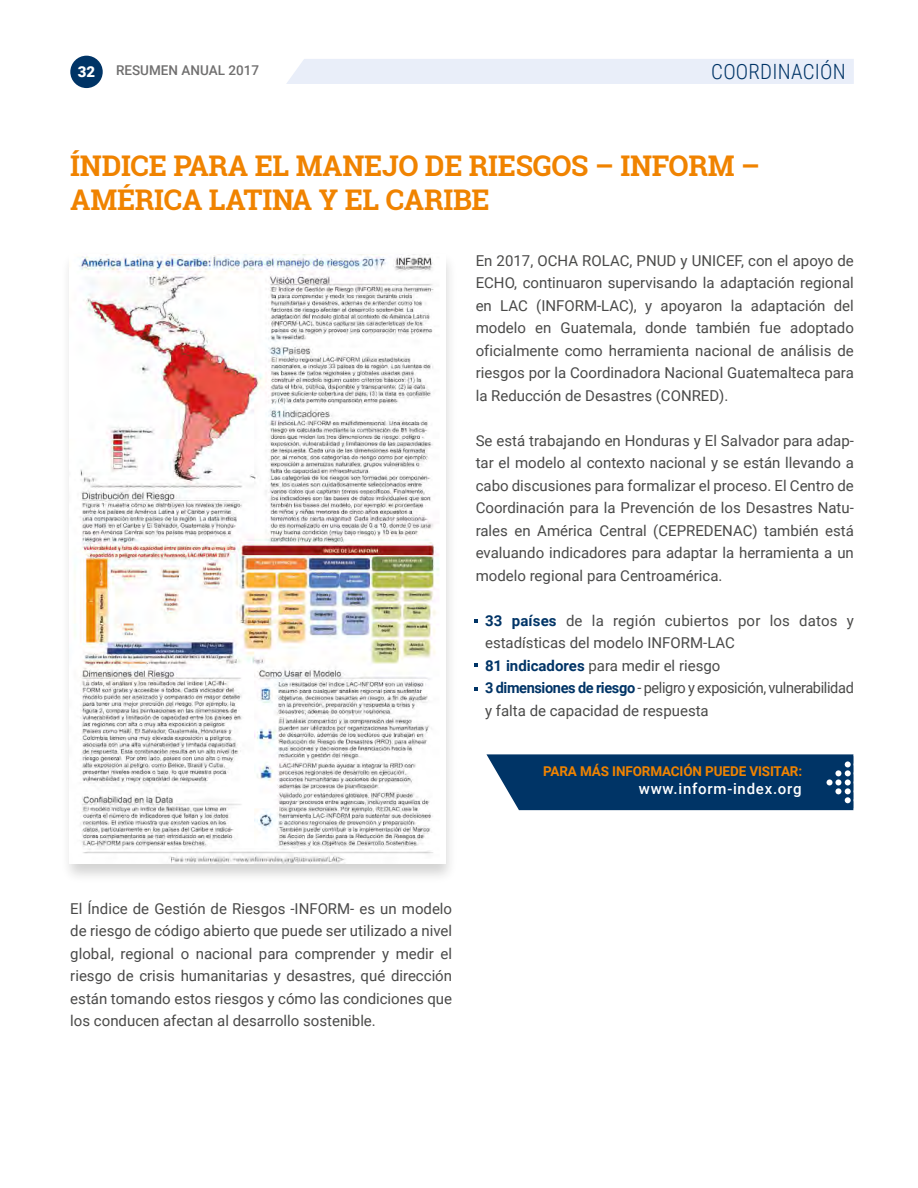
<style>
.page{position:relative;width:918px;height:1188px;background:#fff}
.page>*{position:absolute;margin:0;border:0;box-sizing:border-box;transform-origin:0 0}
.t1{font:700 28.5px/34.2px "Roboto Slab";letter-spacing:-.01em;color:#f08300}
.t2{font:300 21px "Roboto Condensed";letter-spacing:.01em;color:#003466}
.t3{font:15px/22.5px "Roboto";color:#4a4a49;text-align:justify}
.t4{font:500 15px "Roboto";letter-spacing:.05em;color:#fff}
.t5{font:900 15px "Roboto";color:#fff}
.t6{font:700 13.5px "Roboto";letter-spacing:-.01em;color:#f08300}
.t7{font:500 13.5px "Roboto";color:#706f6f}
.s1{font-weight:700;color:#003466}
</style>
<div class="page">
<div style="left:70px;top:56px;width:33px;height:32px;background:#003466;border-radius:50%"></div>
<div style="left:286px;top:59px;width:568px;height:25px;background:#e9eef9"></div>
<img style="left:70px;top:255px;width:370px;height:608px">
<svg style="left:486px;top:754px;width:368px;height:57px"></svg>
<p class="t5" style="left:78px;top:61px;width:19px">32</p>
<p class="t7" style="left:116px;top:61px;width:144px">RESUMEN ANUAL 2017</p>
<h2 class="t2" style="left:711px;top:57px;width:136px">COORDINACIÓN</h2>
<h1 class="t1" style="left:70px;top:148px;width:691px">ÍNDICE PARA EL MANEJO DE RIESGOS – INFORM –<br>AMÉRICA LATINA Y EL CARIBE</h1>
<p class="t3" style="left:476px;top:249px;width:380px">En 2017, OCHA ROLAC, PNUD y UNICEF, con el apoyo de ECHO, continuaron supervisando la adaptación regional en LAC (INFORM-LAC), y apoyaron la adaptación del modelo en Guatemala, donde también fue adoptado oficialmente como herramienta nacional de análisis de riesgos por la Coordinadora Nacional Guatemalteca para la Reducción de Desastres (CONRED).</p>
<p class="t3" style="left:476px;top:429px;width:380px">Se está trabajando en Honduras y El Salvador para adap&shy;tar el modelo al contexto nacional y se están llevando a cabo discusiones para formalizar el proceso. El Centro de Coordinación para la Prevención de los Desastres Natu&shy;rales en América Central (CEPREDENAC) también está evaluando indicadores para adaptar la herramienta a un modelo regional para Centroamérica.</p>
<p class="t3" style="left:485px;top:609px;width:370px;text-align:left"><span class="s1">33 países</span> de la región cubiertos por los datos y estadísticas del modelo INFORM-LAC<br><span class="s1">81 indicadores</span> para medir el riesgo<br><span class="s1">3 dimensiones de riesgo</span> - peligro y exposición, vulnerabilidad y falta de capacidad de respuesta</p>
<p class="t3" style="left:70px;top:897px;width:383px">El Índice de Gestión de Riesgos -INFORM- es un modelo de riesgo de código abierto que puede ser utilizado a nivel global, regional o nacional para comprender y medir el riesgo de crisis humanitarias y desastres, qué dirección están tomando estos riesgos y cómo las condiciones que los conducen afectan al desarrollo sostenible.</p>
<p class="t6" style="left:543px;top:761px;width:261px">PARA MÁS INFORMACIÓN PUEDE VISITAR:</p>
<p class="t4" style="left:639px;top:778px;width:164px">www.inform-index.org</p>
</div>
